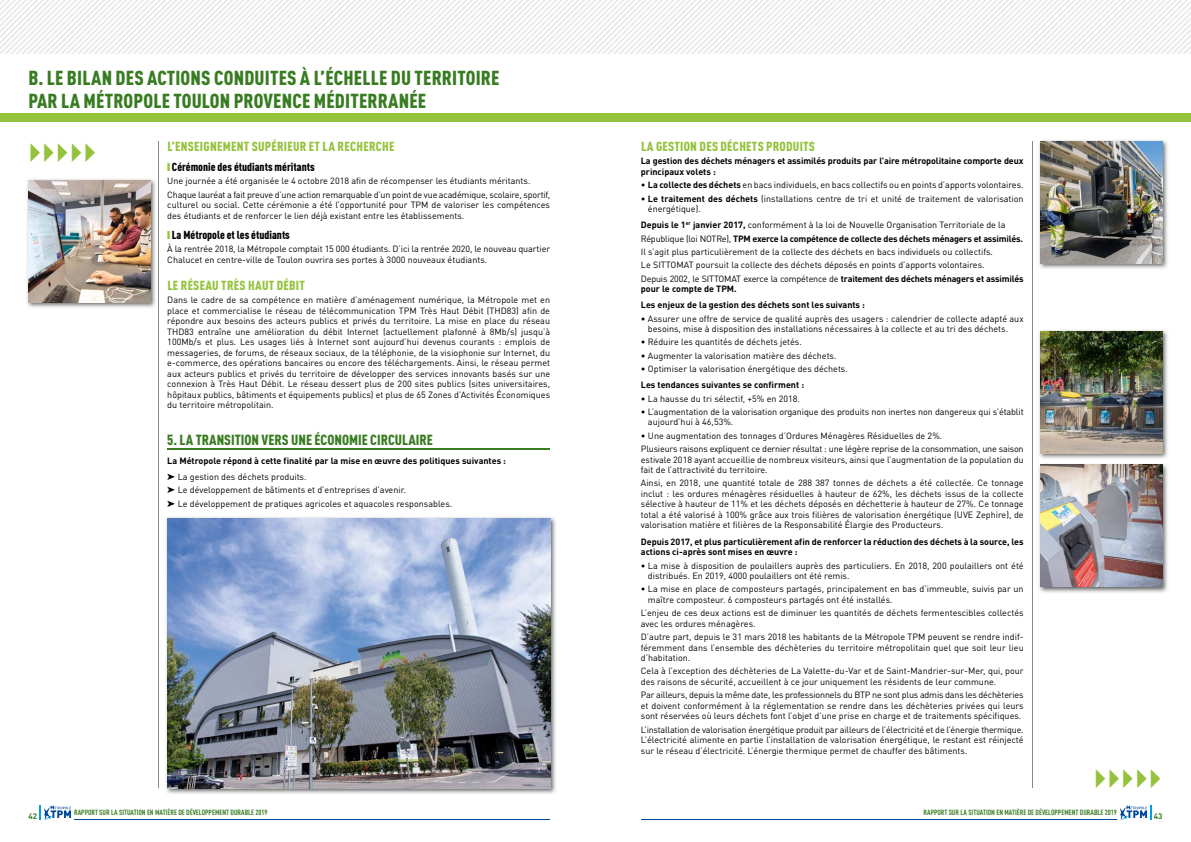
<style>
.page{position:relative;width:1191px;height:842px;background:#fff}
.page>*{position:absolute;margin:0;border:0;box-sizing:border-box;transform-origin:0 0}
.t1{font:900 condensed 20px/23px "DIN Pro";letter-spacing:.01em;color:#387c21}
.t2{font:900 condensed 14.5px "DIN Pro";color:#387c21}
.t3{font:900 condensed 13px "DIN Pro";letter-spacing:.02em;color:#94c23c}
.t4{font:900 condensed 11.5px "DIN Pro";color:#000}
.t5{font:9px/10.5px "DIN Pro";color:#000}
.t6{font:700 9px/10.5px "DIN Pro";color:#000}
.t7{font:9px/13.3px "DIN Pro";letter-spacing:-.02em;color:#000}
.t8{font:700 8px "DIN Pro";color:#387c21}
.t9{font:700 condensed 7.5px "DIN Pro";color:#387c21}
.s1{font-weight:700}
</style>
<div class="page">
<hr style="left:641px;top:819px;width:475px;height:1px;background:#004799">
<svg style="left:1119px;top:805px;width:32px;height:15px"></svg>
<div style="left:595px;top:113px;width:596px;height:9px;background:#94c23c"></div>
<hr style="left:1032px;top:142px;width:1px;height:646px;background:#878786">
<hr style="left:75px;top:819px;width:475px;height:1px;background:#004799">
<svg style="left:39px;top:805px;width:32px;height:15px"></svg>
<div style="left:0;top:113px;width:595px;height:9px;background:#94c23c"></div>
<hr style="left:158px;top:142px;width:1px;height:646px;background:#878786">
<svg style="left:0;top:0;width:1191px;height:54px"></svg>
<hr style="left:167px;top:448px;width:383px;height:1px;background:#387c21">
<img style="left:27px;top:179px;width:129px;height:129px">
<img style="left:28px;top:180px;width:122px;height:122px">
<img style="left:1039px;top:140px;width:129px;height:129px">
<img style="left:1040px;top:142px;width:122px;height:122px">
<img style="left:1039px;top:464px;width:129px;height:129px">
<img style="left:1040px;top:465px;width:122px;height:122px">
<img style="left:1039px;top:330px;width:129px;height:129px">
<img style="left:1040px;top:332px;width:122px;height:122px">
<img style="left:166px;top:517px;width:390px;height:277px">
<img style="left:167px;top:519px;width:383px;height:269px">
<h1 class="t1" style="left:29px;top:64px;width:472px">B. LE BILAN DES ACTIONS CONDUITES À L’ÉCHELLE DU TERRITOIRE<br>PAR LA MÉTROPOLE TOULON PROVENCE MÉDITERRANÉE</h1>
<h3 class="t3" style="left:167px;top:136px;width:229px">L’ENSEIGNEMENT SUPÉRIEUR ET LA RECHERCHE</h3>
<p class="t4" style="left:172px;top:158px;width:144px">Cérémonie des étudiants méritants</p>
<p class="t7" style="left:167px;top:174px;width:384px">Une journée a été organisée le 4 octobre 2018 afin de récompenser les étudiants méritants.<br>Chaque lauréat a fait preuve d’une action remarquable d’un point de vue académique, scolaire, sportif,</p>
<p class="t5" style="left:167px;top:199px;width:384px">culturel ou social. Cette cérémonie a été l’opportunité pour TPM de valoriser les compétences des étudiants et de renforcer le lien déjà existant entre les établissements.</p>
<p class="t4" style="left:172px;top:226px;width:120px">La Métropole et les étudiants</p>
<p class="t5" style="left:167px;top:243px;width:384px">À la rentrée 2018, la Métropole comptait 15 000 étudiants. D’ici la rentrée 2020, le nouveau quartier<br>Chalucet en centre-ville de Toulon ouvrira ses portes à 3000 nouveaux étudiants.</p>
<h3 class="t3" style="left:167px;top:275px;width:139px">LE RÉSEAU TRÈS HAUT DÉBIT</h3>
<p class="t5" style="left:167px;top:294px;width:384px;text-align:justify">Dans le cadre de sa compétence en matière d’aménagement numérique, la Métropole met en place et commercialise le réseau de télécommunication TPM Très Haut Débit (THD83) afin de répondre aux besoins des acteurs publics et privés du territoire. La mise en place du réseau THD83 entraîne une amélioration du débit Internet (actuellement plafonné à 8Mb/s) jusqu’à 100Mb/s et plus. Les usages liés à Internet sont aujourd’hui devenus courants : emplois de messageries, de forums, de réseaux sociaux, de la téléphonie, de la visiophonie sur Internet, du e-commerce, des opérations bancaires ou encore des téléchargements. Ainsi, le réseau permet aux acteurs publics et privés du territoire de développer des services innovants basés sur une connexion à Très Haut Débit. Le réseau dessert plus de 200 sites publics (sites universitaires, hôpitaux publics, bâtiments et équipements publics) et plus de 65 Zones d’Activités Économiques du territoire métropolitain.</p>
<h2 class="t2" style="left:167px;top:428px;width:267px">5. LA TRANSITION VERS UNE ÉCONOMIE CIRCULAIRE</h2>
<p class="t6" style="left:167px;top:454px;width:340px">La Métropole répond à cette finalité par la mise en œuvre des politiques suivantes :</p>
<p class="t5" style="left:178px;top:469px;width:276px;line-height:13.3px">La gestion des déchets produits.<br>Le développement de bâtiments et d’entreprises d’avenir.<br>Le développement de pratiques agricoles et aquacoles responsables.</p>
<h3 class="t3" style="left:641px;top:136px;width:175px">LA GESTION DES DÉCHETS PRODUITS</h3>
<p class="t6" style="left:641px;top:155px;width:384px">La gestion des déchets ménagers et assimilés produits par l’aire métropolitaine comporte deux principaux volets :</p>
<p class="t5" style="left:641px;top:179px;width:384px">• <span class="s1">La collecte des déchets</span> en bacs individuels, en bacs collectifs ou en points d’apports volontaires.</p>
<p class="t5" style="left:648px;top:192px;width:377px;text-indent:-7px">• <span class="s1">Le traitement des déchets</span> (installations centre de tri et unité de traitement de valorisation énergétique).</p>
<p class="t5" style="left:641px;top:217px;width:384px;line-height:13.3px"><span class="s1">Depuis le 1</span><sup>er</sup> <span class="s1">janvier 2017,</span> conformément à la loi de Nouvelle Organisation Territoriale de la République (loi NOTRe), <span class="s1">TPM exerce la compétence de collecte des déchets ménagers et assimilés.<br></span>Il s’agit plus particulièrement de la collecte des déchets en bacs individuels ou collectifs.<br>Le SITTOMAT poursuit la collecte des déchets déposés en points d’apports volontaires.<br>Depuis 2002, le SITTOMAT exerce la compétence de <span class="s1">traitement des déchets ménagers et assimilés</span></p>
<p class="t6" style="left:641px;top:280px;width:226px;line-height:16.2px">pour le compte de TPM.<br>Les enjeux de la gestion des déchets sont les suivants :</p>
<p class="t5" style="left:648px;top:312px;width:377px;text-indent:-7px">• Assurer une offre de service de qualité auprès des usagers : calendrier de collecte adapté aux besoins, mise à disposition des installations nécessaires à la collecte et au tri des déchets.</p>
<p class="t5" style="left:641px;top:336px;width:162px">• Réduire les quantités de déchets jetés.</p>
<p class="t5" style="left:641px;top:349px;width:197px">• Augmenter la valorisation matière des déchets.</p>
<p class="t5" style="left:641px;top:363px;width:208px">• Optimiser la valorisation énergétique des déchets.</p>
<p class="t6" style="left:641px;top:379px;width:165px">Les tendances suivantes se confirment :</p>
<p class="t5" style="left:641px;top:392px;width:161px">• La hausse du tri sélectif, +5% en 2018.</p>
<p class="t5" style="left:648px;top:406px;width:377px;text-indent:-7px">• L’augmentation de la valorisation organique des produits non inertes non dangereux qui s’établit aujourd’hui à 46,53%.</p>
<p class="t7" style="left:641px;top:428px;width:384px">• Une augmentation des tonnages d’Ordures Ménagères Résiduelles de 2%.<br>Plusieurs raisons expliquent ce dernier résultat : une légère reprise de la consommation, une saison</p>
<p class="t5" style="left:641px;top:453px;width:384px">estivale 2018 ayant accueillie de nombreux visiteurs, ainsi que l’augmentation de la population du fait de l’attractivité du territoire.</p>
<p class="t5" style="left:641px;top:477px;width:384px;text-align:justify">Ainsi, en 2018, une quantité totale de 288 387 tonnes de déchets a été collectée. Ce tonnage inclut : les ordures ménagères résiduelles à hauteur de 62%, les déchets issus de la collecte sélective à hauteur de 11% et les déchets déposés en déchetterie à hauteur de 27%. Ce tonnage total a été valorisé à 100% grâce aux trois filières de valorisation énergétique (UVE Zephire), de valorisation matière et filières de la Responsabilité Élargie des Producteurs.</p>
<p class="t6" style="left:641px;top:535px;width:384px">Depuis 2017, et plus particulièrement afin de renforcer la réduction des déchets à la source, les actions ci-après sont mises en œuvre :</p>
<p class="t5" style="left:648px;top:559px;width:377px;text-indent:-7px">• La mise à disposition de poulaillers auprès des particuliers. En 2018, 200 poulaillers ont été distribués. En 2019, 4000 poulaillers ont été remis.</p>
<p class="t5" style="left:648px;top:583px;width:377px;text-indent:-7px">• La mise en place de composteurs partagés, principalement en bas d’immeuble, suivis par un maître composteur. 6 composteurs partagés ont été installés.</p>
<p class="t5" style="left:641px;top:607px;width:384px">L’enjeu de ces deux actions est de diminuer les quantités de déchets fermentescibles collectés avec les ordures ménagères.</p>
<p class="t5" style="left:641px;top:631px;width:384px;text-align:justify">D’autre part, depuis le 31 mars 2018 les habitants de la Métropole TPM peuvent se rendre indif&shy;féremment dans l’ensemble des déchèteries du territoire métropolitain quel que soit leur lieu d’habitation.</p>
<p class="t5" style="left:641px;top:665px;width:384px">Cela à l’exception des déchèteries de La Valette-du-Var et de Saint-Mandrier-sur-Mer, qui, pour des raisons de sécurité, accueillent à ce jour uniquement les résidents de leur commune.</p>
<p class="t5" style="left:641px;top:689px;width:384px;text-align:justify">Par ailleurs, depuis la même date, les professionnels du BTP ne sont plus admis dans les déchèteries et doivent conformément à la réglementation se rendre dans les déchèteries privées qui leurs sont réservées où leurs déchets font l’objet d’une prise en charge et de traitements spécifiques.</p>
<p class="t5" style="left:641px;top:723px;width:384px;text-align:justify">L’installation de valorisation énergétique produit par ailleurs de l’électricité et de l’énergie thermique.<br>L’électricité alimente en partie l’installation de valorisation énergétique, le restant est réinjecté sur le réseau d’électricité. L’énergie thermique permet de chauffer des bâtiments.</p>
<p class="t8" style="left:28px;top:810px;width:10px">42</p>
<p class="t9" style="left:74px;top:807px;width:195px">RAPPORT SUR LA SITUATION EN MATIÈRE DE DÉVELOPPEMENT DURABLE 2019</p>
<p class="t9" style="left:923px;top:807px;width:195px">RAPPORT SUR LA SITUATION EN MATIÈRE DE DÉVELOPPEMENT DURABLE 2019</p>
<p class="t8" style="left:1154px;top:810px;width:10px">43</p>
</div>
